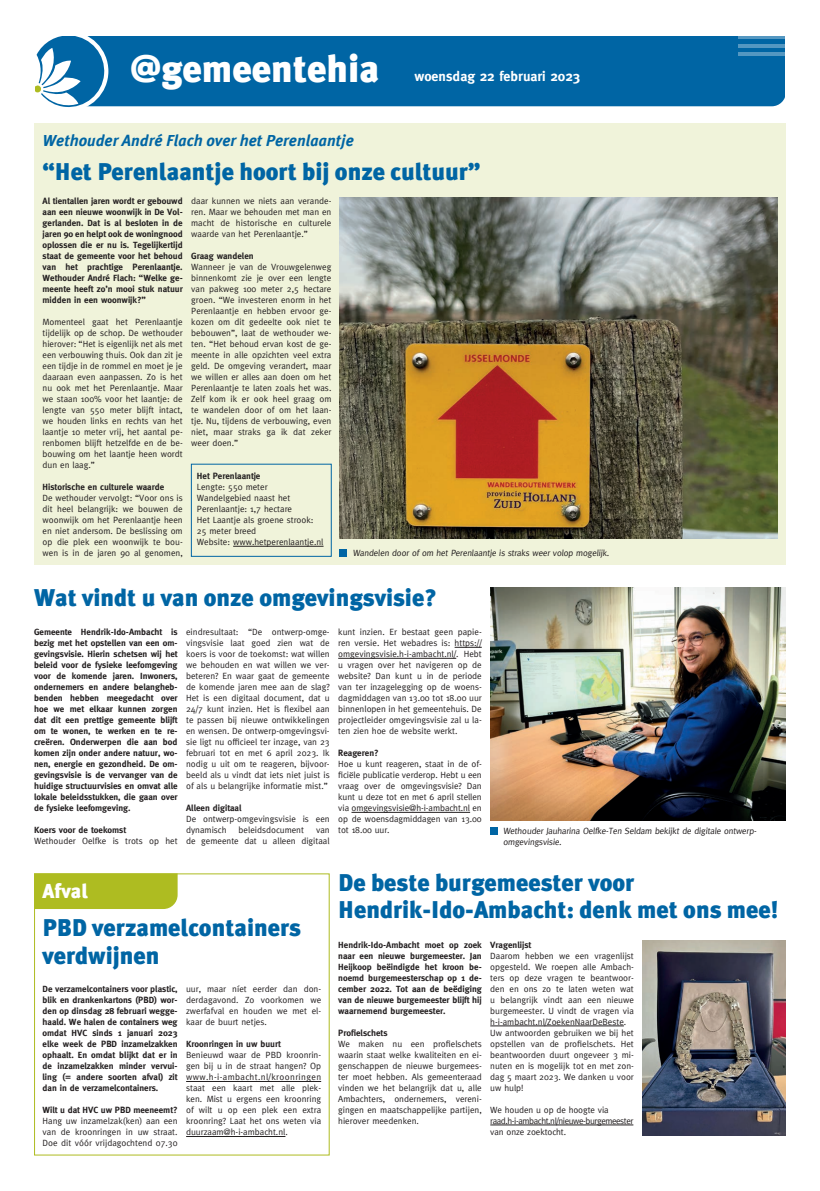
<style>
.page{position:relative;width:820px;height:1191px;background:#fff}
.page>*{position:absolute;margin:0;border:0;box-sizing:border-box;transform-origin:0 0}
.t1{font:900 38px "Meta Plus";color:#fff}
.t2{font:900 24px/27px "Meta Plus";color:#0065a4}
.t3{font:900 20px "Meta Plus";color:#fff}
.t4{font:italic 700 16px "Meta Plus";color:#0065a4}
.t5{font:700 14px "Meta";color:#fff}
.t6{font:9px/11px "Meta";color:#231f20;text-align:justify}
.t7{font:700 9px/11px "Meta";color:#231f20;text-align:justify}
</style>
<div class="page">
<div style="left:106px;top:36px;width:679px;height:70px;background:#0065a4"></div>
<svg style="left:737px;top:36px;width:48px;height:3px"></svg>
<hr style="left:737px;top:53px;width:48px;height:3px;background:#fff">
<hr style="left:737px;top:44px;width:48px;height:3px;background:#fff">
<svg style="left:35px;top:36px;width:71px;height:72px"></svg>
<div style="left:34px;top:123px;width:751px;height:442px;background:#f0f3da"></div>
<hr style="left:233px;top:546px;width:90px;height:1px;background:#231f20">
<div style="left:490px;top:827px;width:7px;height:7px;background:#0065a4"></div>
<div style="left:340px;top:549px;width:7px;height:7px;background:#0065a4"></div>
<img style="left:340px;top:197px;width:437px;height:342px">
<svg style="left:454px;top:647px;width:27px;height:1px"></svg>
<hr style="left:338px;top:658px;width:118px;height:1px;background:#231f20">
<hr style="left:351px;top:812px;width:119px;height:1px;background:#231f20">
<hr style="left:490px;top:1025px;width:133px;height:1px;background:#231f20">
<hr style="left:490px;top:1124px;width:143px;height:1px;background:#231f20">
<img style="left:490px;top:587px;width:295px;height:234px">
<hr style="left:186px;top:1081px;width:135px;height:1px;background:#231f20">
<hr style="left:186px;top:1136px;width:99px;height:1px;background:#231f20">
<div style="left:34px;top:873px;width:143px;height:36px;background:#aebc21"></div>
<img style="left:642px;top:941px;width:143px;height:195px">
<h1 class="t1" style="left:131px;top:51px;width:250px">@gemeentehia</h1>
<h3 class="t4" style="left:43px;top:133px;width:312px">Wethouder André Flach over het Perenlaantje</h3>
<h3 class="t5" style="left:414px;top:68px;width:167px">woensdag 22 februari 2023</h3>
<h2 class="t2" style="left:43px;top:160px;width:439px">“Het Perenlaantje hoort bij onze cultuur”</h2>
<p class="t7" style="left:43px;top:195px;width:142px">Al tientallen jaren wordt er gebouwd aan een nieuwe woonwijk in De Vol&shy;gerlanden. Dat is al besloten in de jaren 90 en helpt ook de woningnood oplossen die er nu is. Tegelijkertijd staat de gemeente voor het behoud van het prachtige Perenlaantje.<br>Wethouder André Flach: “Welke ge&shy;meente heeft zo’n mooi stuk natuur midden in een woonwijk?”</p>
<p class="t6" style="left:43px;top:316px;width:142px">Momenteel gaat het Perenlaantje tijdelijk op de schop. De wethouder hierover: “Het is eigenlijk net als met een verbouwing thuis. Ook dan zit je een tijdje in de rommel en moet je je daaraan even aanpassen. Zo is het nu ook met het Perenlaantje. Maar we staan 100% voor het laantje: de lengte van 550 meter blijft intact, we houden links en rechts van het laantje 10 meter vrij, het aantal pe&shy;renbomen blijft hetzelfde en de be&shy;bouwing om het laantje heen wordt dun en laag.”</p>
<p class="t7" style="left:43px;top:481px;width:123px">Historische en culturele waarde</p>
<p class="t6" style="left:43px;top:492px;width:142px">De wethouder vervolgt: “Voor ons is dit heel belangrijk: we bouwen de woonwijk om het Perenlaantje heen en niet andersom. De beslissing om op die plek een woonwijk te bou&shy;wen is in de jaren 90 al genomen,</p>
<p class="t6" style="left:191px;top:195px;width:142px">daar kunnen we niets aan verande&shy;ren. Maar we behouden met man en macht de historische en culturele waarde van het Perenlaantje.”</p>
<p class="t7" style="left:191px;top:250px;width:64px">Graag wandelen</p>
<p class="t6" style="left:191px;top:261px;width:142px">Wanneer je van de Vrouwgelenweg binnenkomt zie je over een lengte van pakweg 100 meter 2,5 hectare groen. “We investeren enorm in het Perenlaantje en hebben ervoor ge&shy;kozen om dit gedeelte ook niet te bebouwen”, laat de wethouder we&shy;ten. “Het behoud ervan kost de ge&shy;meente in alle opzichten veel extra geld. De omgeving verandert, maar we willen er alles aan doen om het Perenlaantje te laten zoals het was.<br>Zelf kom ik er ook heel graag om te wandelen door of om het laan&shy;tje. Nu, tijdens de verbouwing, even niet, maar straks ga ik dat zeker weer doen.”</p>
<p class="t7" style="left:197px;top:470px;width:65px">Het Perenlaantje</p>
<p class="t6" style="left:197px;top:481px;width:128px;text-align:left">Lengte: 550 meter<br>Wandelgebied naast het<br>Perenlaantje: 1,7 hectare<br>Het Laantje als groene strook:<br>25 meter breed<br>Website: www.hetperenlaantje.nl</p>
<p class="t6" style="left:352px;top:547px;width:259px">Wandelen door of om het Perenlaantje is straks weer volop mogelijk.</p>
<h2 class="t2" style="left:34px;top:585px;width:404px">Wat vindt u van onze omgevingsvisie?</h2>
<p class="t7" style="left:34px;top:626px;width:145px">Gemeente Hendrik-Ido-Ambacht is bezig met het opstellen van een om&shy;gevingsvisie. Hierin schetsen wij het beleid voor de fysieke leefomgeving voor de komende jaren. Inwoners, ondernemers en andere belangheb&shy;benden hebben meegedacht over hoe we met elkaar kunnen zorgen dat dit een prettige gemeente blijft om te wonen, te werken en te re&shy;creëren. Onderwerpen die aan bod komen zijn onder andere natuur, wo&shy;nen, energie en gezondheid. De om&shy;gevingsvisie is de vervanger van de huidige structuurvisies en omvat alle lokale beleidsstukken, die gaan over de fysieke leefomgeving.</p>
<p class="t7" style="left:34px;top:824px;width:94px">Koers voor de toekomst</p>
<p class="t6" style="left:34px;top:835px;width:145px">Wethouder Oelfke is trots op het</p>
<p class="t6" style="left:186px;top:626px;width:145px">eindresultaat: “De ontwerp-omge&shy;vingsvisie laat goed zien wat de koers is voor de toekomst: wat willen we behouden en wat willen we ver&shy;beteren? En waar gaat de gemeente de komende jaren mee aan de slag?<br>Het is een digitaal document, dat u 24/7 kunt inzien. Het is flexibel aan te passen bij nieuwe ontwikkelingen en wensen. De ontwerp-omgevingsvi&shy;sie ligt nu officieel ter inzage, van 23 februari tot en met 6 april 2023. Ik nodig u uit om te reageren, bijvoor&shy;beeld als u vindt dat iets niet juist is of als u belangrijke informatie mist.”</p>
<p class="t7" style="left:186px;top:802px;width:57px">Alleen digitaal</p>
<p class="t6" style="left:186px;top:813px;width:145px">De ontwerp-omgevingsvisie is een dynamisch</p>
<p class="t6" style="left:238px;top:824px;width:67px">beleidsdocument</p>
<p class="t6" style="left:186px;top:824px;width:145px;text-align:right">van<br>de gemeente dat u alleen digitaal</p>
<p class="t6" style="left:338px;top:626px;width:145px">kunt inzien. Er bestaat geen papie&shy;ren versie. Het webadres is: https:// omgevingsvisie.h-i-ambacht.nl/. Hebt u vragen over het navigeren op de website? Dan kunt u in de periode van ter inzagelegging op de woens&shy;dagmiddagen van 13.00 tot 18.00 uur binnenlopen in het gemeentehuis. De projectleider omgevingsvisie zal u la&shy;ten zien hoe de website werkt.</p>
<p class="t7" style="left:338px;top:747px;width:42px">Reageren?</p>
<p class="t6" style="left:338px;top:758px;width:145px">Hoe u kunt reageren, staat in de of&shy;ficiële publicatie verderop. Hebt u een vraag over de omgevingsvisie? Dan kunt u deze tot en met 6 april stellen via omgevingsvisie@h-i-ambacht.nl en op de woensdagmiddagen van 13.00 tot 18.00 uur.</p>
<p class="t6" style="left:503px;top:825px;width:256px">Wethouder Jauharina Oelfke-Ten Seldam bekijkt de digitale ontwerp&shy;omgevingsvisie.</p>
<h3 class="t3" style="left:43px;top:881px;width:47px">Afval</h3>
<h2 class="t2" style="left:43px;top:914px;width:260px;line-height:28.8px">PBD verzamelcontainers verdwijnen</h2>
<p class="t7" style="left:43px;top:983px;width:136px">De verzamelcontainers voor plastic, blik en drankenkartons (PBD) wor&shy;den op dinsdag 28 februari wegge&shy;haald. We halen de containers weg omdat HVC sinds 1 januari 2023 elke week de PBD inzamelzakken ophaalt. En omdat blijkt dat er in de inzamelzakken minder vervui&shy;ling (= andere soorten afval) zit dan in de verzamelcontainers.</p>
<p class="t7" style="left:43px;top:1104px;width:136px">Wilt u dat HVC uw PBD meeneemt?</p>
<p class="t6" style="left:43px;top:1115px;width:136px">Hang uw inzamelzak(ken) aan een van de kroonringen in uw straat.<br>Doe dit vóór vrijdagochtend 07.30</p>
<p class="t6" style="left:186px;top:983px;width:136px">uur, maar níet eerder dan don&shy;derdagavond. Zo voorkomen we zwerfafval en houden we met el&shy;kaar de buurt netjes.</p>
<p class="t7" style="left:186px;top:1038px;width:96px">Kroonringen in uw buurt</p>
<p class="t6" style="left:186px;top:1049px;width:136px">Benieuwd waar de PBD kroonrin&shy;gen bij u in de straat hangen? Op www.h-i-ambacht.nl/kroonringen staat een kaart met alle plek&shy;ken. Mist u ergens een kroonring of wilt u op een plek een extra kroonring? Laat het ons weten via duurzaam@h-i-ambacht.nl.</p>
<h2 class="t2" style="left:338px;top:871px;width:441px">De beste burgemeester voor<br>Hendrik-Ido-Ambacht: denk met ons mee!</h2>
<p class="t7" style="left:338px;top:939px;width:145px">Hendrik-Ido-Ambacht moet op zoek naar een nieuwe burgemeester. Jan Heijkoop beëindigde het kroon be&shy;noemd burgemeesterschap op 1 de&shy;cember 2022. Tot aan de beëdiging van de nieuwe burgemeester blijft hij waarnemend burgemeester.</p>
<p class="t7" style="left:338px;top:1027px;width:51px">Profielschets</p>
<p class="t6" style="left:338px;top:1038px;width:145px">We maken nu een profielschets waarin staat welke kwaliteiten en ei&shy;genschappen de nieuwe burgemees&shy;ter moet hebben. Als gemeenteraad vinden we het belangrijk dat u, alle Ambachters, ondernemers, vereni&shy;gingen en maatschappelijke partijen, hierover meedenken.</p>
<p class="t7" style="left:490px;top:939px;width:42px">Vragenlijst</p>
<p class="t6" style="left:490px;top:950px;width:145px;text-align:left">Daarom hebben we een vragenlijst opgesteld. We roepen alle Ambach&shy;ters op deze vragen te beantwoor&shy;den en ons zo te laten weten wat u belangrijk vindt aan een nieuwe burgemeester. U vindt de vragen via h-i-ambacht.nl/ZoekenNaarDeBeste.<br>Uw antwoorden gebruiken we bij het opstellen van de profielschets. Het beantwoorden duurt ongeveer 3 mi&shy;nuten en is mogelijk tot en met zon&shy;dag 5 maart 2023. We danken u voor uw hulp!</p>
<p class="t6" style="left:490px;top:1104px;width:144px;text-align:left">We houden u op de hoogte via raad.h-i-ambacht.nl/nieuwe-burgemeester van onze zoektocht.</p>
</div>
